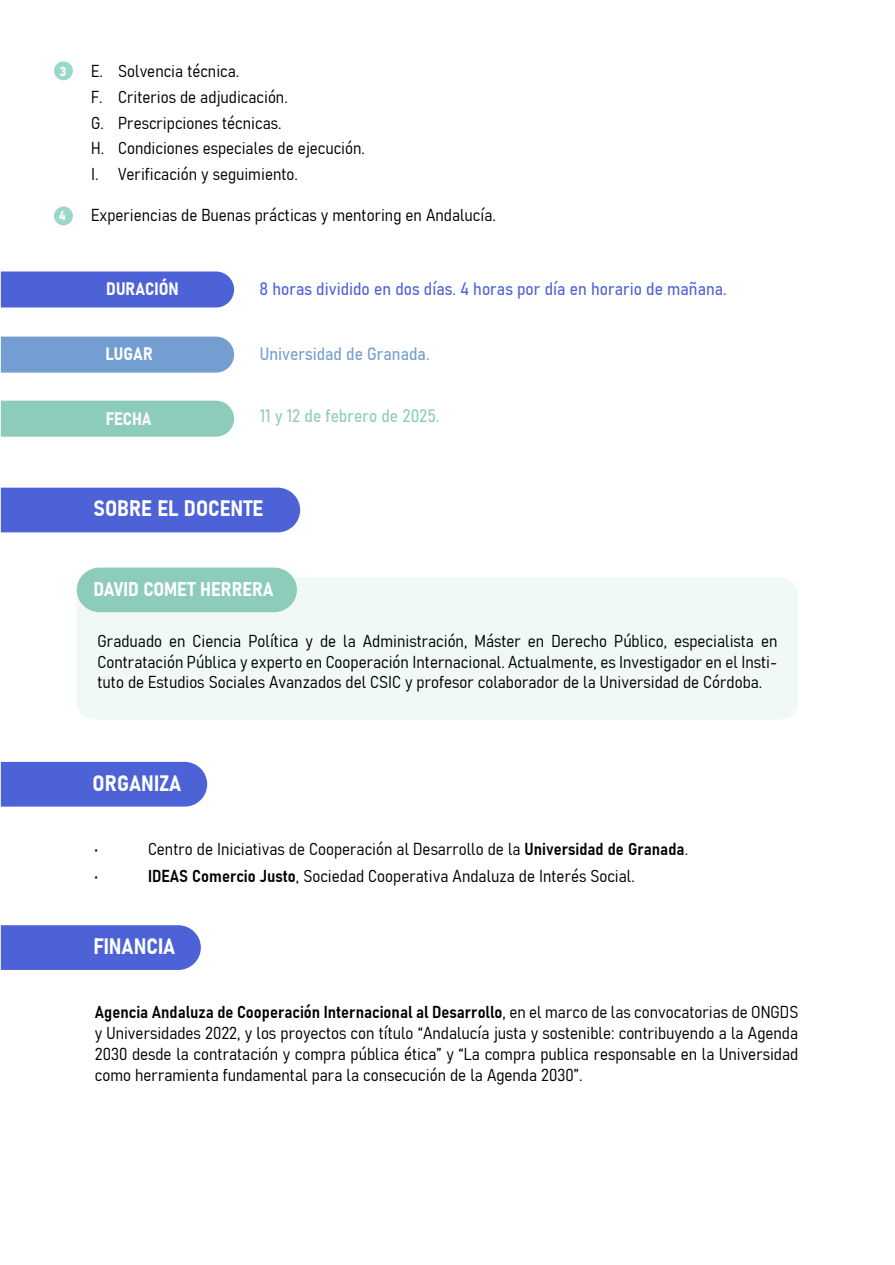
<style>
.page{position:relative;width:895px;height:1265px;background:#fff}
.page>*{position:absolute;margin:0;border:0;box-sizing:border-box;transform-origin:0 0}
.t1{font:22.2px "Bahnschrift";color:#fff}
.t2{font:19.8px "Bahnschrift";color:#fff}
.t3{font:17.85px "Bahnschrift";color:#4e62d8}
.t4{font:17.85px "Bahnschrift";color:#749dd1}
.t5{font:17.85px "Bahnschrift";color:#8dccbb}
.t6{font:17.85px "Bahnschrift";color:#fff}
.t7{font:17.25px/20.7px "Bahnschrift";color:#000;text-align:justify}
.t8{font:13.05px "Bahnschrift";color:#fff;scale:1.09 1}
</style>
<div class="page">
<div style="left:54px;top:61px;width:19px;height:19px;background:#9ad8ca;border-radius:50%"></div>
<div style="left:54px;top:206px;width:19px;height:19px;background:#9ad8ca;border-radius:50%"></div>
<div style="left:1px;top:271px;width:233px;height:36px;background:#4e62d8"></div>
<div style="left:1px;top:336px;width:233px;height:36px;background:#749dd1"></div>
<div style="left:1px;top:401px;width:233px;height:36px;background:#8dccbb"></div>
<div style="left:1px;top:487px;width:299px;height:45px;background:#4e62d8"></div>
<div style="left:77px;top:577px;width:721px;height:142px;background:#f1f9f7;border-radius:18px"></div>
<div style="left:77px;top:567px;width:220px;height:45px;background:#8dccbb"></div>
<div style="left:1px;top:925px;width:200px;height:45px;background:#4e62d8"></div>
<div style="left:1px;top:762px;width:206px;height:44px;background:#4e62d8"></div>
<p class="t8" style="left:60px;top:61px;width:8px">3</p>
<p class="t8" style="left:59px;top:206px;width:8px">4</p>
<p class="t7" style="left:91px;top:57px;width:275px;line-height:25.5px;text-align:left">E. Solvencia técnica.<br>F. Criterios de adjudicación.<br>G. Prescripciones técnicas.<br>H. Condiciones especiales de ejecución.<br>I. Verificación y seguimiento.</p>
<p class="t7" style="left:91px;top:203px;width:406px">Experiencias de Buenas prácticas y mentoring en Andalucía.</p>
<p class="t6" style="left:106px;top:275px;width:74px">DURACIÓN</p>
<p class="t6" style="left:106px;top:340px;width:49px">LUGAR</p>
<p class="t3" style="left:259px;top:275px;width:469px">8 horas dividido en dos días. 4 horas por día en horario de mañana.</p>
<p class="t4" style="left:260px;top:340px;width:171px">Universidad de Granada.</p>
<p class="t6" style="left:106px;top:405px;width:47px">FECHA</p>
<p class="t5" style="left:260px;top:403px;width:181px">11 y 12 de febrero de 2025.</p>
<p class="t1" style="left:93px;top:491px;width:171px">SOBRE EL DOCENTE</p>
<p class="t2" style="left:94px;top:574px;width:181px">DAVID COMET HERRERA</p>
<p class="t7" style="left:98px;top:629px;width:681px">Graduado en Ciencia Política y de la Administración, Máster en Derecho Público, especialista en Contratación Pública y experto en Cooperación Internacional. Actualmente, es Investigador en el Insti&shy;tuto de Estudios Sociales Avanzados del CSIC y profesor colaborador de la Universidad de Córdoba.</p>
<p class="t1" style="left:93px;top:766px;width:90px">ORGANIZA</p>
<p class="t7" style="left:94px;top:837px;width:6px">•</p>
<p class="t7" style="left:148px;top:837px;width:541px">Centro de Iniciativas de Cooperación al Desarrollo de la Universidad de Granada.</p>
<p class="t7" style="left:94px;top:864px;width:6px">•</p>
<p class="t7" style="left:148px;top:864px;width:488px">IDEAS Comercio Justo, Sociedad Cooperativa Andaluza de Interés Social.</p>
<p class="t1" style="left:93px;top:929px;width:83px">FINANCIA</p>
<p class="t7" style="left:95px;top:1000px;width:705px">Agencia Andaluza de Cooperación Internacional al Desarrollo, en el marco de las convocatorias de ONGDS y Universidades 2022, y los proyectos con título “Andalucía justa y sostenible: contribuyendo a la Agenda 2030 desde la contratación y compra pública ética” y “La compra publica responsable en la Universidad como herramienta fundamental para la consecución de la Agenda 2030”.</p>
</div>
